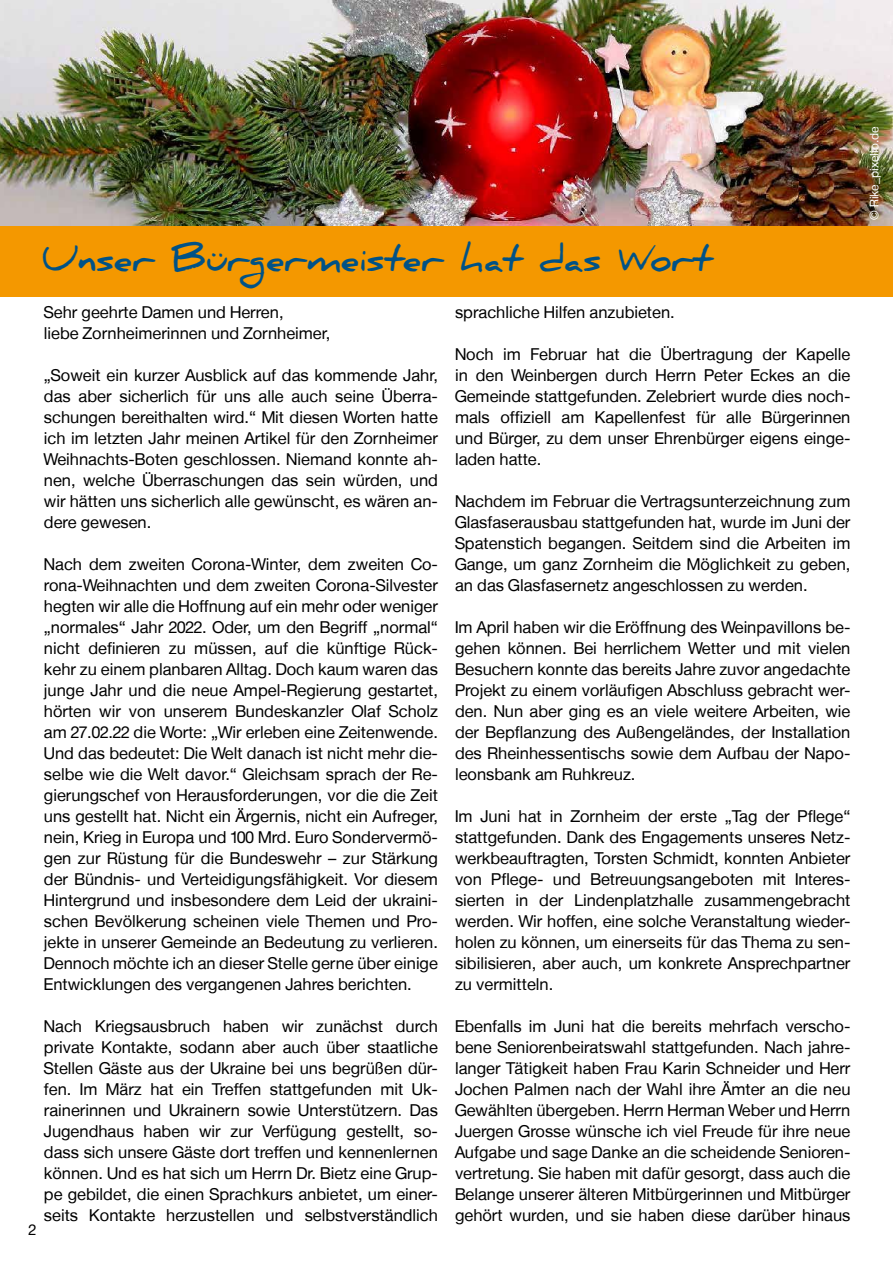
<style>
.page{position:relative;width:893px;height:1263px;background:#fff}
.page>*{position:absolute;margin:0;border:0;box-sizing:border-box;transform-origin:0 0}
.t1{font:700 34.5px "Daniel";color:#005286}
.t2{font:16.5px/21px "CDU Helvetica";color:#000;text-align:justify}
.t3{font:15px "CDU Helvetica";color:#000}
.t4{font:12px "CDU Helvetica";color:#fff}
</style>
<div class="page">
<div style="left:0;top:225px;width:893px;height:71px;background:#f49800"></div>
<img style="left:0;top:0;width:893px;height:225px">
<h1 class="t1" style="left:43px;top:238px;width:671px">Unser Bürgermeister hat das Wort</h1>
<p class="t2" style="left:44px;top:301px;width:288px">Sehr geehrte Damen und Herren,<br>liebe Zornheimerinnen und Zornheimer,</p>
<p class="t2" style="left:44px;top:364px;width:396px">„Soweit ein kurzer Ausblick auf das kommende Jahr, das aber sicherlich für uns alle auch seine Überra&shy;schungen bereithalten wird.“ Mit diesen Worten hatte ich im letzten Jahr meinen Artikel für den Zornheimer Weihnachts-Boten geschlossen. Niemand konnte ah&shy;nen, welche Überraschungen das sein würden, und wir hätten uns sicherlich alle gewünscht, es wären an&shy;dere gewesen.</p>
<p class="t2" style="left:44px;top:553px;width:396px">Nach dem zweiten Corona-Winter, dem zweiten Co&shy;rona-Weihnachten und dem zweiten Corona-Silvester hegten wir alle die Hoffnung auf ein mehr oder weniger „normales“ Jahr 2022. Oder, um den Begriff „normal“ nicht definieren zu müssen, auf die künftige Rück&shy;kehr zu einem planbaren Alltag. Doch kaum waren das junge Jahr und die neue Ampel-Regierung gestartet, hörten wir von unserem Bundeskanzler Olaf Scholz am 27.02.22 die Worte: „Wir erleben eine Zeitenwende.<br>Und das bedeutet: Die Welt danach ist nicht mehr die&shy;selbe wie die Welt davor.“ Gleichsam sprach der Re&shy;gierungschef von Herausforderungen, vor die die Zeit uns gestellt hat. Nicht ein Ärgernis, nicht ein Aufreger, nein, Krieg in Europa und 100 Mrd. Euro Sondervermö&shy;gen zur Rüstung für die Bundeswehr – zur Stärkung der Bündnis- und Verteidigungsfähigkeit. Vor diesem Hintergrund und insbesondere dem Leid der ukraini&shy;schen Bevölkerung scheinen viele Themen und Pro&shy;jekte in unserer Gemeinde an Bedeutung zu verlieren.<br>Dennoch möchte ich an dieser Stelle gerne über einige Entwicklungen des vergangenen Jahres berichten.</p>
<p class="t2" style="left:44px;top:1015px;width:396px">Nach Kriegsausbruch haben wir zunächst durch private Kontakte, sodann aber auch über staatliche Stellen Gäste aus der Ukraine bei uns begrüßen dür&shy;fen. Im März hat ein Treffen stattgefunden mit Uk&shy;rainerinnen und Ukrainern sowie Unterstützern. Das Jugendhaus haben wir zur Verfügung gestellt, so&shy;dass sich unsere Gäste dort treffen und kennenlernen können. Und es hat sich um Herrn Dr. Bietz eine Grup&shy;pe gebildet, die einen Sprachkurs anbietet, um einer&shy;seits Kontakte herzustellen und selbstverständlich</p>
<p class="t2" style="left:455px;top:301px;width:221px">sprachliche Hilfen anzubieten.</p>
<p class="t2" style="left:455px;top:343px;width:397px">Noch im Februar hat die Übertragung der Kapelle in den Weinbergen durch Herrn Peter Eckes an die Gemeinde stattgefunden. Zelebriert wurde dies noch&shy;mals offiziell am Kapellenfest für alle Bürgerinnen und Bürger, zu dem unser Ehrenbürger eigens einge&shy;laden hatte.</p>
<p class="t2" style="left:455px;top:490px;width:397px">Nachdem im Februar die Vertragsunterzeichnung zum Glasfaserausbau stattgefunden hat, wurde im Juni der Spatenstich begangen. Seitdem sind die Arbeiten im Gange, um ganz Zornheim die Möglichkeit zu geben, an das Glasfasernetz angeschlossen zu werden.</p>
<p class="t2" style="left:455px;top:616px;width:397px">Im April haben wir die Eröffnung des Weinpavillons be&shy;gehen können. Bei herrlichem Wetter und mit vielen Besuchern konnte das bereits Jahre zuvor angedachte Projekt zu einem vorläufigen Abschluss gebracht wer&shy;den. Nun aber ging es an viele weitere Arbeiten, wie der Bepflanzung des Außengeländes, der Installation des Rheinhessentischs sowie dem Aufbau der Napo&shy;leonsbank am Ruhkreuz.</p>
<p class="t2" style="left:455px;top:805px;width:397px">Im Juni hat in Zornheim der erste „Tag der Pflege“ stattgefunden. Dank des Engagements unseres Netz&shy;werkbeauftragten, Torsten Schmidt, konnten Anbieter von Pflege- und Betreuungsangeboten mit Interes&shy;sierten in der Lindenplatzhalle zusammengebracht werden. Wir hoffen, eine solche Veranstaltung wieder&shy;holen zu können, um einerseits für das Thema zu sen&shy;sibilisieren, aber auch, um konkrete Ansprechpartner zu vermitteln.</p>
<p class="t2" style="left:455px;top:1015px;width:397px">Ebenfalls im Juni hat die bereits mehrfach verscho&shy;bene Seniorenbeiratswahl stattgefunden. Nach jahre&shy;langer Tätigkeit haben Frau Karin Schneider und Herr Jochen Palmen nach der Wahl ihre Ämter an die neu Gewählten übergeben. Herrn Herman Weber und Herrn Juergen Grosse wünsche ich viel Freude für ihre neue Aufgabe und sage Danke an die scheidende Senioren&shy;vertretung. Sie haben mit dafür gesorgt, dass auch die Belange unserer älteren Mitbürgerinnen und Mitbürger gehört wurden, und sie haben diese darüber hinaus</p>
<p class="t3" style="left:29px;top:1220px;width:9px">2</p>
<p class="t4" style="left:867px;top:220px;width:95px;rotate:-90deg">© Rike_pixelio.de</p>
</div>
